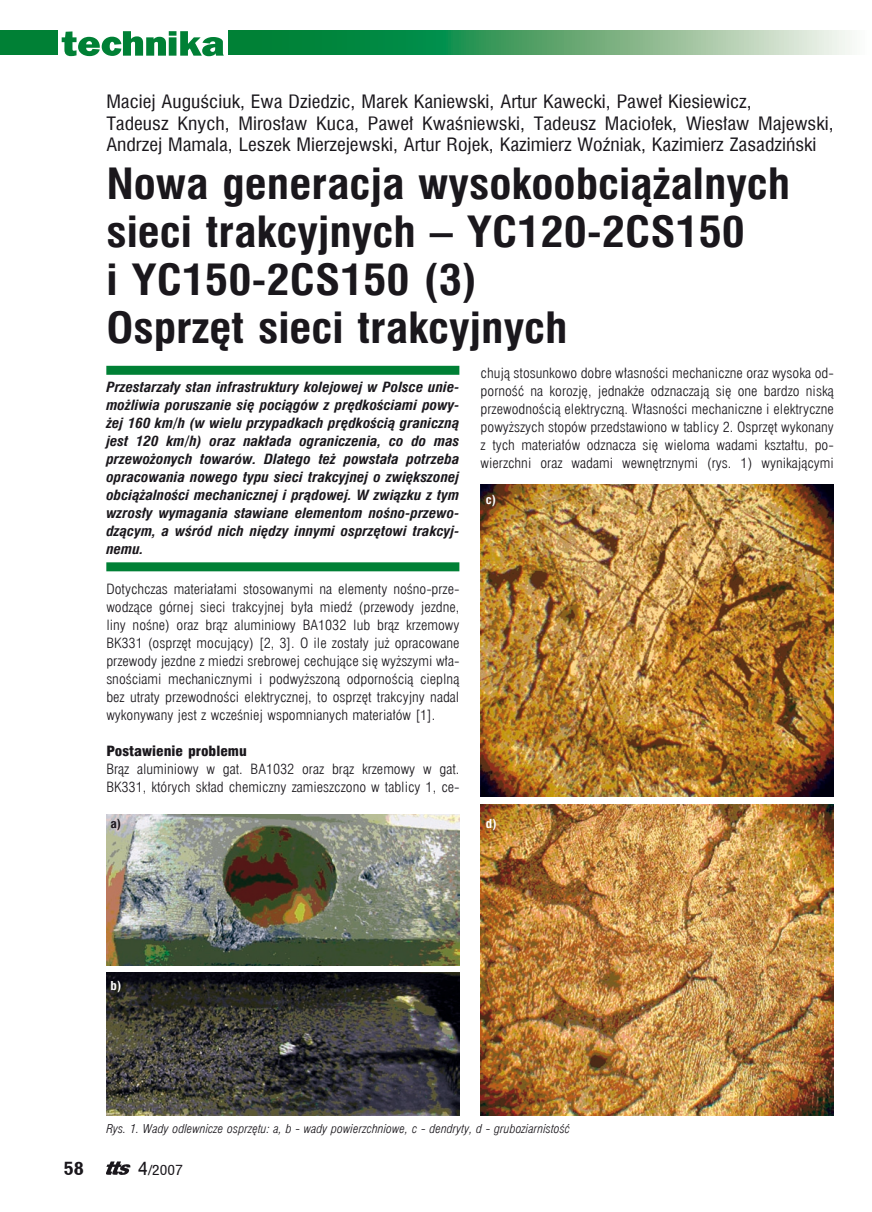
<style>
.page{position:relative;width:872px;height:1212px;background:#fff}
.page>*{position:absolute;margin:0;border:0;box-sizing:border-box;transform-origin:0 0}
.t1{font:42px/48px "Swis 721 Cn EU Bold";color:#1a171c;scale:1.1 1}
.t2{font:18px/21.6px "Swis 721 Cn EU Normal";color:#1a171c;scale:1.1 1}
.t3{font:700 18px "Switzerland Condpl";color:#1a171c;scale:1.1 1}
.t4{font:13.8px/18px "Swis 721 Lt Cn EU Normal";color:#1a171c;text-align:justify;scale:1.1 1}
.t5{font:italic 13.8px/18px "Swis 721 Cn EU Bold";color:#1a171c;text-align:justify;scale:1.1 1}
.t6{font:13.8px "Swis 721 Blk Cn EU Normal";color:#1a171c;scale:1.1 1}
.t7{font:13.8px "Switzerland Condpl";color:#1a171c;scale:1.1 1}
.t8{font:12px "Swis 721 Lt Cn EU Italic";color:#1a171c;scale:1.1 1}
.t9{font:12px "Swis 721 Cn EU Bold";color:#fff;scale:1.1 1}
.t10{font:12px "Swis 721 Cn EU Bold";color:#1a171c;scale:1.1 1}
.s1{font-size:18px}
</style>
<div class="page">
<div style="left:0;top:30px;width:57px;height:25px;background:#008035"></div>
<svg style="left:228px;top:30px;width:624px;height:25px"></svg>
<svg style="left:106px;top:1161px;width:24px;height:14px"></svg>
<svg style="left:62px;top:31px;width:162px;height:25px"></svg>
<div style="left:106px;top:366px;width:353px;height:9px;background:#008035"></div>
<div style="left:106px;top:562px;width:353px;height:9px;background:#008035"></div>
<img style="left:106px;top:814px;width:353px;height:151px">
<img style="left:106px;top:973px;width:353px;height:142px">
<img style="left:480px;top:485px;width:353px;height:311px">
<img style="left:480px;top:805px;width:353px;height:310px">
<p class="t2" style="left:106px;top:91px;width:663px">Maciej Auguściuk, Ewa Dziedzic, Marek Kaniewski, Artur Kawecki, Paweł Kiesiewicz,<br>Tadeusz Knych, Mirosław Kuca, Paweł Kwaśniewski, Tadeusz Maciołek, Wiesław Majewski,<br>Andrzej Mamala, Leszek Mierzejewski, Artur Rojek, Kazimierz Woźniak, Kazimierz Zasadziński</p>
<h1 class="t1" style="left:106px;top:162px;width:623px">Nowa generacja wysokoobciążalnych sieci trakcyjnych – YC120-2CS150<br>i YC150-2CS150 (3)<br>Osprzęt sieci trakcyjnych</h1>
<p class="t5" style="left:106px;top:378px;width:322px">Przestarzały stan infrastruktury kolejowej w Polsce unie&shy;możliwia poruszanie się pociągów z prędkościami powy&shy;żej 160 km/h (w wielu przypadkach prędkością graniczną jest 120 km/h) oraz nakłada ograniczenia, co do mas przewożonych towarów. Dlatego też powstała potrzeba opracowania nowego typu sieci trakcyjnej o zwiększonej obciążalności mechanicznej i prądowej. W związku z tym wzrosły wymagania stawiane elementom nośno-przewo&shy;dzącym, a wśród nich niędzy innymi osprzętowi trakcyj&shy;nemu.</p>
<p class="t4" style="left:106px;top:580px;width:322px">Dotychczas materiałami stosowanymi na elementy nośno-prze&shy;wodzące górnej sieci trakcyjnej była miedź (przewody jezdne, liny nośne) oraz brąz aluminiowy BA1032 lub brąz krzemowy BK331 (osprzęt mocujący) [2, 3]. O ile zostały już opracowane przewody jezdne z miedzi srebrowej cechujące się wyższymi wła&shy;snościami mechanicznymi i podwyższoną odpornością cieplną bez utraty przewodności elektrycznej, to osprzęt trakcyjny nadal wykonywany jest z wcześniej wspomnianych materiałów [1].</p>
<p class="t6" style="left:106px;top:742px;width:129px">Postawienie problemu</p>
<p class="t4" style="left:106px;top:760px;width:322px">Brąz aluminiowy w gat. BA1032 oraz brąz krzemowy w gat.<br>BK331, których skład chemiczny zamieszczono w tablicy 1, ce-</p>
<p class="t4" style="left:480px;top:364px;width:322px">chują stosunkowo dobre własności mechaniczne oraz wysoka od&shy;porność na korozję, jednakże odznaczają się one bardzo niską przewodnością elektryczną. Własności mechaniczne i elektryczne powyższych stopów przedstawiono w tablicy 2. Osprzęt wykonany z tych materiałów odznacza się wieloma wadami kształtu, po&shy;wierzchni oraz wadami wewnętrznymi (rys. 1) wynikającymi</p>
<p class="t9" style="left:486px;top:492px;width:11px">c)</p>
<p class="t10" style="left:111px;top:816px;width:11px">a)</p>
<p class="t9" style="left:111px;top:978px;width:11px">b)</p>
<p class="t9" style="left:486px;top:816px;width:11px">d)</p>
<p class="t8" style="left:106px;top:1121px;width:423px">Rys. 1. Wady odlewnicze osprzętu: a, b - wady powierzchniowe, c - dendryty, d - gruboziarnistość</p>
<h2 class="t3" style="left:64px;top:1157px;width:19px">58</h2>
<p class="t7" style="left:138px;top:1160px;width:42px"><span class="s1">4</span>/2007</p>
</div>
